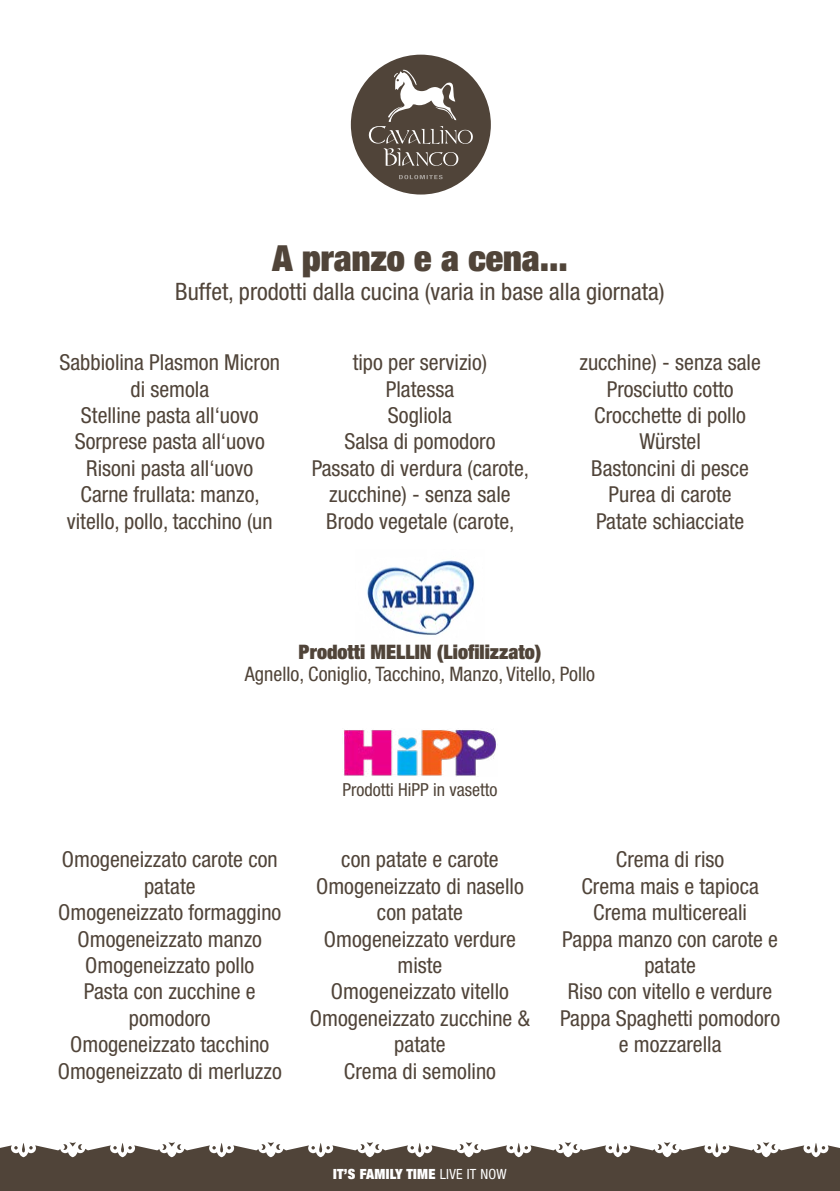
<style>
.page{position:relative;width:840px;height:1191px;background:#fff}
.page>*{position:absolute;margin:0;border:0;box-sizing:border-box;transform-origin:0 0}
.t1{font:900 condensed 36px "Helvetica Neue LT Std";color:#504439}
.t2{font:condensed 24px "Helvetica Neue LT Std";color:#504439}
.t3{font:condensed 22px/26.4px "Helvetica Neue LT Std";color:#504439;text-align:center}
.t4{font:condensed 20px "Helvetica Neue LT Std";color:#504439}
.t5{font:900 condensed 20px "Helvetica Neue LT Std";color:#504439}
.t6{font:condensed 18px "Helvetica Neue LT Std";color:#504439}
.t7{font:900 condensed 14px "Helvetica Neue LT Std";letter-spacing:.02em;color:#fff}
.s1{font-weight:400}
</style>
<div class="page">
<div style="left:0;top:1140px;width:839px;height:51px;background:#504439"></div>
<div style="left:350px;top:55px;width:140px;height:139px;background:#504439;border-radius:50%"></div>
<svg style="left:399px;top:175px;width:43px;height:4px"></svg>
<svg style="left:368px;top:70px;width:106px;height:96px"></svg>
<svg style="left:0;top:1140px;width:839px;height:17px"></svg>
<img style="left:367px;top:560px;width:108px;height:75px">
<img style="left:343px;top:729px;width:153px;height:47px">
<h1 class="t1" style="left:272px;top:235px;width:297px">A pranzo e a cena...</h1>
<p class="t2" style="left:175px;top:277px;width:490px">Buffet, prodotti dalla cucina (varia in base alla giornata)</p>
<p class="t3" style="left:59px;top:349px;width:222px">Sabbiolina Plasmon Micron di semola<br>Stelline pasta all‘uovo<br>Sorprese pasta all‘uovo<br>Risoni pasta all‘uovo<br>Carne frullata: manzo, vitello, pollo, tacchino (un</p>
<p class="t3" style="left:311px;top:349px;width:219px">tipo per servizio)<br>Platessa<br>Sogliola<br>Salsa di pomodoro<br>Passato di verdura (carote, zucchine) - senza sale<br>Brodo vegetale (carote,</p>
<p class="t3" style="left:579px;top:349px;width:183px">zucchine) - senza sale<br>Prosciutto cotto<br>Crocchette di pollo<br>Würstel<br>Bastoncini di pesce<br>Purea di carote<br>Patate schiacciate</p>
<p class="t5" style="left:298px;top:639px;width:244px">Prodotti MELLIN (Liofilizzato)</p>
<p class="t4" style="left:245px;top:662px;width:351px">Agnello, Coniglio, Tacchino, Manzo, Vitello, Pollo</p>
<p class="t6" style="left:342px;top:779px;width:156px">Prodotti HiPP in vasetto</p>
<p class="t3" style="left:58px;top:846px;width:225px">Omogeneizzato carote con patate<br>Omogeneizzato formaggino<br>Omogeneizzato manzo<br>Omogeneizzato pollo<br>Pasta con zucchine e pomodoro<br>Omogeneizzato tacchino<br>Omogeneizzato di merluzzo</p>
<p class="t3" style="left:310px;top:846px;width:221px">con patate e carote<br>Omogeneizzato di nasello con patate<br>Omogeneizzato verdure miste<br>Omogeneizzato vitello<br>Omogeneizzato zucchine &amp; patate<br>Crema di semolino</p>
<p class="t3" style="left:559px;top:846px;width:221px">Crema di riso<br>Crema mais e tapioca<br>Crema multicereali<br>Pappa manzo con carote e patate<br>Riso con vitello e verdure<br>Pappa Spaghetti pomodoro e mozzarella</p>
<p class="t7" style="left:333px;top:1165px;width:175px">IT’S FAMILY TIME <span class="s1">LIVE IT NOW</span></p>
</div>
